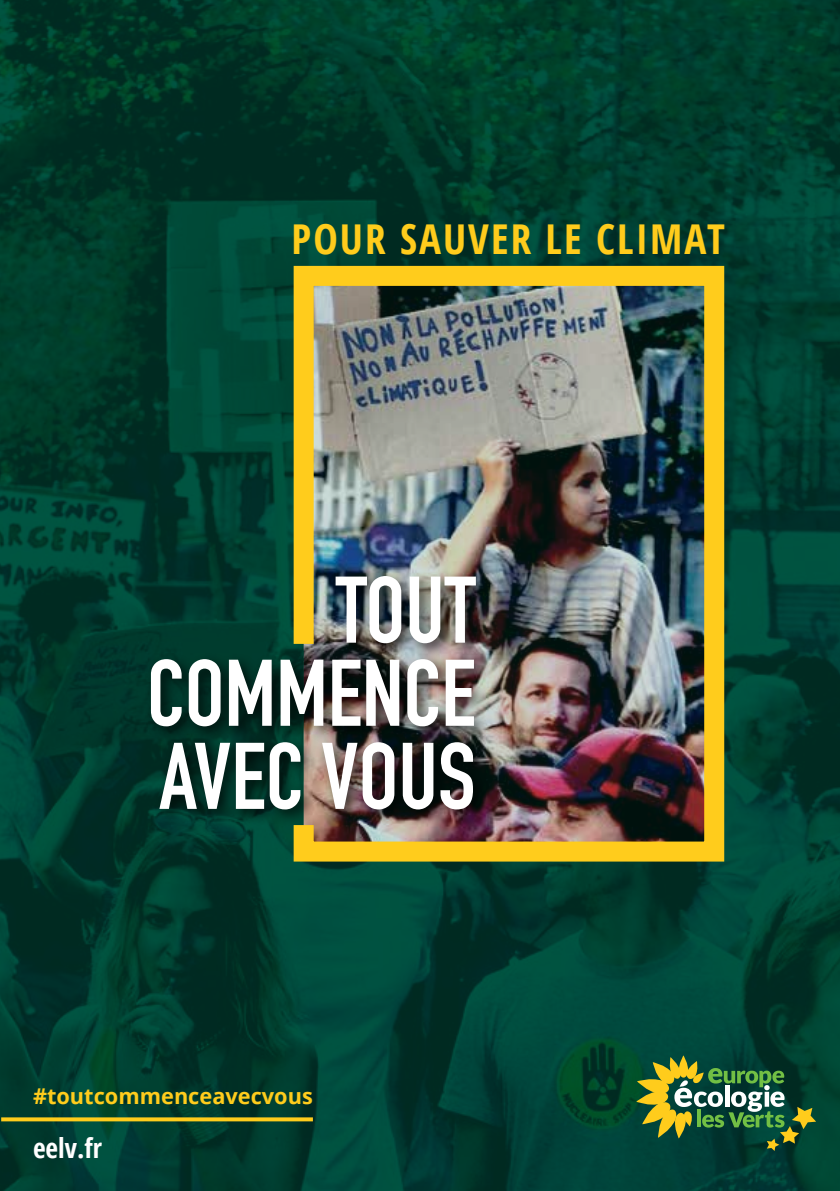
<style>
.page{position:relative;width:840px;height:1191px;background:#fff}
.page>*{position:absolute;margin:0;border:0;box-sizing:border-box;transform-origin:0 0}
.t1{font:700 92.8px/83px "DIN Condensed";color:#fff;text-align:justify}
.t2{font:700 41.2px "Open Sans Condensed";letter-spacing:.05em;color:#ffcc1c}
.t3{font:700 27.4px "Open Sans Condensed";color:#fff}
.t4{font:700 21.8px "Open Sans";color:#ffcc1c}
</style>
<div class="page">
<img style="left:0;top:0;width:839px;height:1191px">
<svg style="left:636px;top:1055px;width:179px;height:96px;background:#40693e"></svg>
<img style="left:283px;top:256px;width:450px;height:615px">
<div style="left:144px;top:570px;width:348px;height:256px;background:#000;opacity:.75"></div>
<svg style="left:1px;top:1117px;width:312px;height:4px"></svg>
<h2 class="t2" style="left:291px;top:210px;width:434px">POUR SAUVER LE CLIMAT</h2>
<h1 class="t1" style="left:147px;top:568px;width:330px;text-indent:189px">TOUT COMMENCE AVEC VOUS</h1>
<p class="t4" style="left:33px;top:1080px;width:281px">#toutcommenceavecvous</p>
<p class="t3" style="left:33px;top:1128px;width:70px">EELV.FR</p>
</div>
